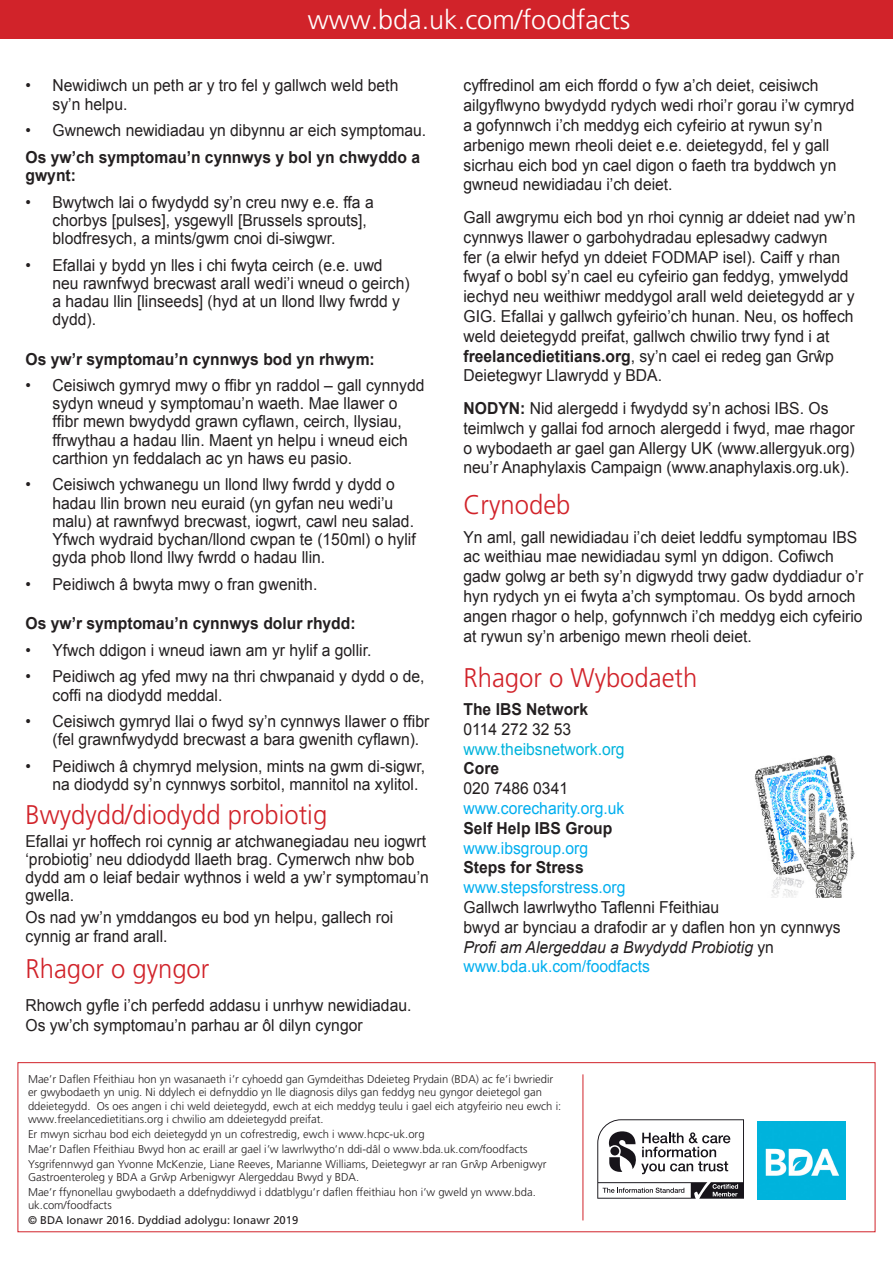
<style>
.page{position:relative;width:893px;height:1263px;background:#fff}
.page>*{position:absolute;margin:0;border:0;box-sizing:border-box;transform-origin:0 0}
.t1{font:300 27px "Frutiger LT Pro";color:#d1232a;scale:.95 1}
.t2{font:300 27px "Frutiger LT Pro";color:#fff}
.t3{font:16.5px/19.8px "Arial";color:#231f20;scale:.95 1}
.t4{font:700 16.5px/18.1px "Arial";color:#231f20;scale:.95 1}
.t5{font:16.5px "Arial";color:#00aeef;scale:.95 1}
.t6{font:16.5px "Arial";color:#00b3dc;scale:.95 1}
.t7{font:300 11.25px/13.5px "Frutiger LT Pro";color:#231f20}
.t8{font:11.25px "Frutiger LT Pro";color:#231f20}
.s1{font-weight:700}
.s2{font-style:italic}
.s3{color:#00aeef}
</style>
<div class="page">
<div style="left:0;top:0;width:893px;height:38px;background:#d1232a"></div>
<img style="left:754px;top:755px;width:101px;height:143px">
<div style="left:18px;top:1062px;width:857px;height:170px;border:1px solid #d1232a"></div>
<hr style="left:583px;top:1074px;width:1px;height:146px;background:#d1232a">
<svg style="left:597px;top:1119px;width:147px;height:80px"></svg>
<img style="left:758px;top:1121px;width:87px;height:78px">
<p class="t2" style="left:308px;top:4px;width:324px">www.bda.uk.com/foodfacts</p>
<p class="t3" style="left:53px;top:77px;width:366px;line-height:18.1px;text-indent:-27px">• Newidiwch un peth ar y tro fel y gallwch weld beth sy’n helpu.</p>
<p class="t3" style="left:26px;top:121px;width:423px">• Gwnewch newidiadau yn dibynnu ar eich symptomau.</p>
<p class="t4" style="left:26px;top:148px;width:417px">Os yw’ch symptomau’n cynnwys y bol yn chwyddo a gwynt:</p>
<p class="t3" style="left:53px;top:193px;width:340px;line-height:18.1px;text-indent:-27px">• Bwytwch lai o fwydydd sy’n creu nwy e.e. ffa a chorbys [pulses], ysgewyll [Brussels sprouts], blodfresych, a mints/gwm cnoi di-siwgwr.</p>
<p class="t3" style="left:53px;top:256px;width:377px;line-height:18.1px;text-indent:-27px">• Efallai y bydd yn lles i chi fwyta ceirch (e.e. uwd neu rawnfwyd brecwast arall wedi’i wneud o geirch) a hadau llin [linseeds] (hyd at un llond llwy fwrdd y dydd).</p>
<p class="t4" style="left:26px;top:350px;width:369px">Os yw’r symptomau’n cynnwys bod yn rhwym:</p>
<p class="t3" style="left:53px;top:376px;width:393px;line-height:18.1px;text-indent:-27px">• Ceisiwch gymryd mwy o ffibr yn raddol – gall cynnydd sydyn wneud y symptomau’n waeth. Mae llawer o ffibr mewn bwydydd grawn cyflawn, ceirch, llysiau, ffrwythau a hadau llin. Maent yn helpu i wneud eich carthion yn feddalach ac yn haws eu pasio.</p>
<p class="t3" style="left:53px;top:476px;width:384px;line-height:18.1px;text-indent:-27px">• Ceisiwch ychwanegu un llond llwy fwrdd y dydd o hadau llin brown neu euraid (yn gyfan neu wedi’u malu) at rawnfwyd brecwast, iogwrt, cawl neu salad.<br>Yfwch wydraid bychan/llond cwpan te (150ml) o hylif gyda phob llond llwy fwrdd o hadau llin.</p>
<p class="t3" style="left:26px;top:574px;width:309px">• Peidiwch â bwyta mwy o fran gwenith.</p>
<p class="t4" style="left:26px;top:615px;width:349px">Os yw’r symptomau’n cynnwys dolur rhydd:</p>
<p class="t3" style="left:26px;top:640px;width:366px">• Yfwch ddigon i wneud iawn am yr hylif a gollir.</p>
<p class="t3" style="left:53px;top:668px;width:393px;line-height:18.1px;text-indent:-27px">• Peidiwch ag yfed mwy na thri chwpanaid y dydd o de, coffi na diodydd meddal.</p>
<p class="t3" style="left:53px;top:712px;width:398px;line-height:18.1px;text-indent:-27px">• Ceisiwch gymryd llai o fwyd sy’n cynnwys llawer o ffibr (fel grawnfwydydd brecwast a bara gwenith cyflawn).</p>
<p class="t3" style="left:53px;top:757px;width:394px;line-height:18.1px;text-indent:-27px">• Peidiwch â chymryd melysion, mints na gwm di-sigwr, na diodydd sy’n cynnwys sorbitol, mannitol na xylitol.</p>
<p class="t1" style="left:26px;top:799px;width:319px">Bwydydd/diodydd probiotig</p>
<p class="t3" style="left:26px;top:832px;width:426px;line-height:18.1px">Efallai yr hoffech roi cynnig ar atchwanegiadau neu iogwrt ‘probiotig’ neu ddiodydd llaeth brag. Cymerwch nhw bob dydd am o leiaf bedair wythnos i weld a yw’r symptomau’n gwella.</p>
<p class="t3" style="left:26px;top:909px;width:389px;line-height:18.1px">Os nad yw’n ymddangos eu bod yn helpu, gallech roi cynnig ar frand arall.</p>
<p class="t1" style="left:26px;top:953px;width:195px">Rhagor o gyngor</p>
<p class="t3" style="left:26px;top:995px;width:408px">Rhowch gyfle i’ch perfedd addasu i unrhyw newidiadau.<br>Os yw’ch symptomau’n parhau ar ôl dilyn cyngor</p>
<p class="t3" style="left:463px;top:76px;width:413px">cyffredinol am eich ffordd o fyw a’ch deiet, ceisiwch ailgyflwyno bwydydd rydych wedi rhoi’r gorau i’w cymryd a gofynnwch i’ch meddyg eich cyfeirio at rywun sy’n arbenigo mewn rheoli deiet e.e. deietegydd, fel y gall sicrhau eich bod yn cael digon o faeth tra byddwch yn gwneud newidiadau i’ch deiet.</p>
<p class="t3" style="left:463px;top:207px;width:414px">Gall awgrymu eich bod yn rhoi cynnig ar ddeiet nad yw’n cynnwys llawer o garbohydradau eplesadwy cadwyn<br>fer (a elwir hefyd yn ddeiet FODMAP isel). Caiff y rhan fwyaf o bobl sy’n cael eu cyfeirio gan feddyg, ymwelydd iechyd neu weithiwr meddygol arall weld deietegydd ar y GIG. Efallai y gallwch gyfeirio’ch hunan. Neu, os hoffech weld deietegydd preifat, gallwch chwilio trwy fynd i at <span class="s1">freelancedietitians.org</span>, sy’n cael ei redeg gan Grŵp Deietegwyr Llawrydd y BDA.</p>
<p class="t3" style="left:463px;top:398px;width:413px"><span class="s1">NODYN:</span> Nid alergedd i fwydydd sy’n achosi IBS. Os teimlwch y gallai fod arnoch alergedd i fwyd, mae rhagor o wybodaeth ar gael gan Allergy UK (www.allergyuk.org) neu’r Anaphylaxis Campaign (www.anaphylaxis.org.uk).</p>
<p class="t1" style="left:463px;top:489px;width:114px">Crynodeb</p>
<p class="t3" style="left:463px;top:527px;width:422px">Yn aml, gall newidiadau i’ch deiet leddfu symptomau IBS ac weithiau mae newidiadau syml yn ddigon. Cofiwch gadw golwg ar beth sy’n digwydd trwy gadw dyddiadur o’r hyn rydych yn ei fwyta a’ch symptomau. Os bydd arnoch angen rhagor o help, gofynnwch i’ch meddyg eich cyfeirio at rywun sy’n arbenigo mewn rheoli deiet.</p>
<p class="t1" style="left:463px;top:662px;width:248px">Rhagor o Wybodaeth</p>
<p class="t4" style="left:463px;top:701px;width:133px">The IBS Network</p>
<p class="t3" style="left:463px;top:719px;width:115px">0114 272 32 53</p>
<p class="t6" style="left:463px;top:738px;width:171px">www.theibsnetwork.org</p>
<p class="t4" style="left:463px;top:760px;width:39px">Core</p>
<p class="t3" style="left:463px;top:779px;width:112px">020 7486 0341</p>
<p class="t5" style="left:463px;top:797px;width:171px">www.corecharity.org.uk</p>
<p class="t4" style="left:463px;top:819px;width:158px">Self Help IBS Group</p>
<p class="t5" style="left:463px;top:837px;width:133px">www.ibsgroup.org</p>
<p class="t4" style="left:463px;top:859px;width:128px">Steps for Stress</p>
<p class="t5" style="left:463px;top:877px;width:172px">www.stepsforstress.org</p>
<p class="t3" style="left:463px;top:897px;width:399px">Gallwch lawrlwytho Taflenni Ffeithiau<br>bwyd ar bynciau a drafodir ar y daflen hon yn cynnwys <span class="s2">Profi am Alergeddau a Bwydydd Probiotig</span> yn <span class="s3">www.bda.uk.com/foodfacts</span></p>
<p class="t7" style="left:28px;top:1072px;width:535px">Mae’r Daflen Ffeithiau hon yn wasanaeth i’r cyhoedd gan Gymdeithas Ddeieteg Prydain (BDA) ac fe’i bwriedir er gwybodaeth yn unig. Ni ddylech ei defnyddio yn lle diagnosis dilys gan feddyg neu gyngor deietegol gan ddeietegydd. Os oes angen i chi weld deietegydd, ewch at eich meddyg teulu i gael eich atgyfeirio neu ewch i: www.freelancedietitians.org i chwilio am ddeietegydd preifat.</p>
<p class="t7" style="left:28px;top:1127px;width:398px">Er mwyn sicrhau bod eich deietegydd yn un cofrestredig, ewch i www.hcpc-uk.org</p>
<p class="t7" style="left:28px;top:1142px;width:501px">Mae’r Daflen Ffeithiau Bwyd hon ac eraill ar gael i’w lawrlwytho’n ddi-dâl o www.bda.uk.com/foodfacts</p>
<p class="t7" style="left:28px;top:1157px;width:520px">Ysgrifennwyd gan Yvonne McKenzie, Liane Reeves, Marianne Williams, Deietegwyr ar ran Grwˆ p Arbenigwyr<br>Gastroenteroleg y BDA a Grwˆ p Arbenigwyr Alergeddau Bwyd y BDA.</p>
<p class="t7" style="left:28px;top:1185px;width:509px">Mae’r ffynonellau gwybodaeth a ddefnyddiwyd i ddatblygu’r daflen ffeithiau hon i’w gweld yn www.bda. uk.com/foodfacts</p>
<p class="t8" style="left:28px;top:1214px;width:272px">© BDA Ionawr 2016. Dyddiad adolygu: Ionawr 2019</p>
</div>
